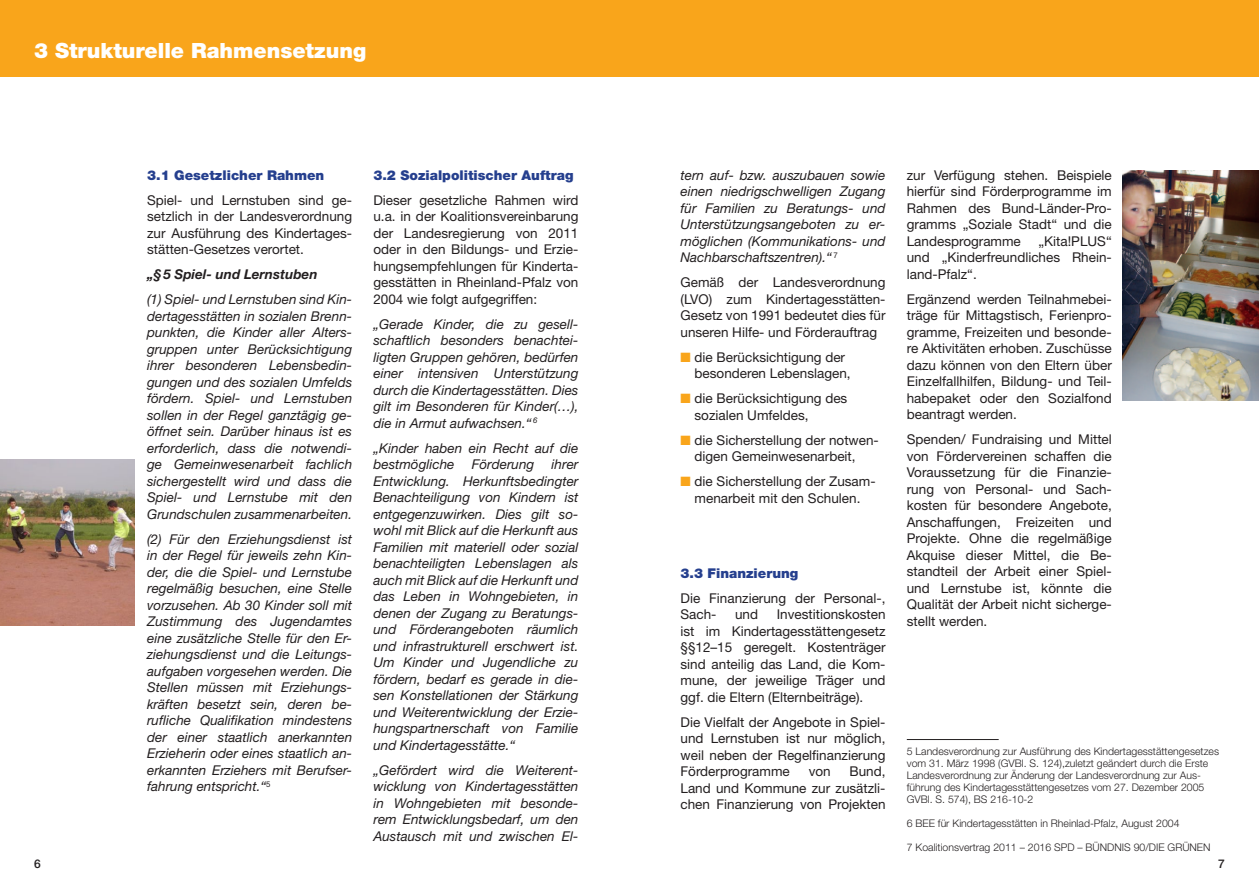
<style>
.page{position:relative;width:1259px;height:893px;background:#fff}
.page>*{position:absolute;margin:0;border:0;box-sizing:border-box;transform-origin:0 0}
.Kapitelüberschrift{font:900 21px "Helvetica Neue LT Std";color:#fff}
.t1{font:italic 13.5px/16.5px "Helvetica Neue LT Std";color:#231f20;text-align:justify}
.t2{font:13.5px/16.5px "Helvetica Neue LT Std";color:#231f20;text-align:justify}
.t3{font:900 13.5px "Helvetica Neue LT Std";color:#253f8e}
.t4{font:italic 700 13.5px "Helvetica Neue LT Std";color:#231f20}
.t5{font:500 12px "Helvetica Neue LT Std";color:#231f20}
.t6{font:300 10.5px/12px "Helvetica Neue LT Std";color:#231f20}
.s1{color:#f9a51b}
</style>
<div class="page">
<div style="left:0;top:0;width:1259px;height:77px;background:#f9a51b"></div>
<hr style="left:907px;top:739px;width:91px;height:1px;background:#231f20">
<img style="left:1122px;top:170px;width:137px;height:231px">
<img style="left:0;top:459px;width:134px;height:166px">
<p class="Kapitelüberschrift" style="left:34px;top:38px;width:334px">3 Strukturelle Rahmensetzung</p>
<p class="t3" style="left:147px;top:167px;width:179px">3.1 Gesetzlicher Rahmen</p>
<p class="t2" style="left:147px;top:191px;width:206px">Spiel- und Lernstuben sind ge&shy;setzlich in der Landesverordnung zur Ausführung des Kindertages&shy;stätten-Gesetzes verortet.</p>
<p class="t4" style="left:147px;top:266px;width:172px">„§5 Spiel- und Lernstuben</p>
<p class="t1" style="left:147px;top:291px;width:206px">(1) Spiel- und Lernstuben sind Kin&shy;dertagesstätten in sozialen Brenn&shy;punkten, die Kinder aller Alters&shy;gruppen unter Berücksichtigung ihrer besonderen Lebensbedin&shy;gungen und des sozialen Umfelds fördern. Spiel- und Lernstuben sollen in der Regel ganztägig ge&shy;öffnet sein. Darüber hinaus ist es erforderlich, dass die notwendi&shy;ge Gemeinwesenarbeit fachlich sichergestellt wird und dass die Spiel- und Lernstube mit den Grundschulen zusammenarbeiten.</p>
<p class="t1" style="left:147px;top:530px;width:206px">(2) Für den Erziehungsdienst ist in der Regel für jeweils zehn Kin&shy;der, die die Spiel- und Lernstube regelmäßig besuchen, eine Stelle vorzusehen. Ab 30 Kinder soll mit Zustimmung des Jugendamtes eine zusätzliche Stelle für den Er&shy;ziehungsdienst und die Leitungs&shy;aufgaben vorgesehen werden. Die Stellen müssen mit Erziehungs&shy;kräften besetzt sein, deren be&shy;rufliche Qualifikation mindestens der einer staatlich anerkannten Erzieherin oder eines staatlich an&shy;erkannten Erziehers mit Berufser&shy;fahrung entspricht.“<sup>5</sup></p>
<p class="t3" style="left:373px;top:167px;width:202px">3.2 Sozialpolitischer Auftrag</p>
<p class="t2" style="left:373px;top:191px;width:206px">Dieser gesetzliche Rahmen wird u.a. in der Koalitionsvereinbarung der Landesregierung von 2011 oder in den Bildungs- und Erzie&shy;hungsempfehlungen für Kinderta&shy;gesstätten in Rheinland-Pfalz von 2004 wie folgt aufgegriffen:</p>
<p class="t1" style="left:373px;top:315px;width:206px">„Gerade Kinder, die zu gesell&shy;schaftlich besonders benachtei&shy;ligten Gruppen gehören, bedürfen einer intensiven Unterstützung durch die Kindertagesstätten. Dies gilt im Besonderen für Kinder(…), die in Armut aufwachsen.“ <sup>6</sup></p>
<p class="t1" style="left:373px;top:439px;width:206px">„Kinder haben ein Recht auf die bestmögliche</p>
<p class="t1" style="left:373px;top:456px;width:206px;text-indent:178px">ihrer Entwicklung. Herkunftsbedingter Benachteiligung von Kindern ist entgegenzuwirken. Dies gilt so&shy;wohl mit Blick auf die Herkunft aus Familien mit materiell oder sozial benachteiligten Lebenslagen als auch mit Blick auf die Herkunft und das Leben in Wohngebieten, in denen der Zugang zu Beratungs&shy;und Förderangeboten räumlich und infrastrukturell erschwert ist.<br>Um Kinder und Jugendliche zu fördern, bedarf es gerade in die&shy;sen Konstellationen der Stärkung und Weiterentwicklung der Erzie&shy;hungspartnerschaft von Familie und Kindertagesstätte.“</p>
<p class="t1" style="left:373px;top:761px;width:206px">„Gefördert wird die Weiterent&shy;wicklung von Kindertagesstätten in Wohngebieten mit besonde&shy;rem Entwicklungsbedarf, um den Austausch mit und zwischen El-</p>
<p class="t1" style="left:472px;top:456px;width:64px">Förderung</p>
<p class="t1" style="left:680px;top:166px;width:206px">tern auf- bzw. auszubauen sowie einen niedrigschwelligen Zugang für Familien zu Beratungs- und Unterstützungsangeboten zu er&shy;möglichen (Kommunikations- und Nachbarschaftszentren).“ <sup>7</sup></p>
<p class="t2" style="left:680px;top:274px;width:206px">Gemäß der Landesverordnung (LVO) zum Kindertagesstätten-Gesetz von 1991 bedeutet dies für unseren Hilfe- und Förderauftrag</p>
<p class="t2" style="left:694px;top:348px;width:158px;text-indent:-14px"><span class="s1">■</span> die Berücksichtigung der besonderen Lebenslagen,</p>
<p class="t2" style="left:694px;top:390px;width:154px;text-indent:-14px"><span class="s1">■</span> die Berücksichtigung des sozialen Umfeldes,</p>
<p class="t2" style="left:694px;top:432px;width:186px;text-indent:-14px"><span class="s1">■</span> die Sicherstellung der notwen&shy;digen Gemeinwesenarbeit,</p>
<p class="t2" style="left:680px;top:473px;width:197px;text-align:center"><span class="s1">■</span> die Sicherstellung der Zusam&shy;menarbeit mit den Schulen.</p>
<p class="t3" style="left:680px;top:565px;width:119px">3.3 Finanzierung</p>
<p class="t2" style="left:680px;top:590px;width:206px">Die Finanzierung der Personal-,<br>Sach-</p>
<p class="t2" style="left:680px;top:606px;width:206px;text-indent:96px">Investitionskosten ist im Kindertagesstättengesetz §§12–15 geregelt. Kostenträger sind anteilig das Land, die Kom&shy;mune, der jeweilige Träger und ggf. die Eltern (Elternbeiträge).</p>
<p class="t2" style="left:680px;top:714px;width:206px">Die Vielfalt der Angebote in Spiel&shy;und Lernstuben ist nur möglich, weil neben der Regelfinanzierung Förderprogramme</p>
<p class="t2" style="left:735px;top:606px;width:25px">und</p>
<p class="t2" style="left:680px;top:763px;width:206px;text-indent:169px">Bund, Land und Kommune zur zusätzli&shy;chen Finanzierung von Projekten</p>
<p class="t2" style="left:808px;top:763px;width:24px">von</p>
<p class="t2" style="left:907px;top:166px;width:206px">zur Verfügung stehen. Beispiele hierfür sind Förderprogramme im Rahmen des Bund-Länder-Pro&shy;gramms „Soziale Stadt“ und die Landesprogramme</p>
<p class="t2" style="left:907px;top:232px;width:206px;text-indent:132px">„Kita!PLUS“ und „Kinderfreundliches Rhein&shy;land-Pfalz“.</p>
<p class="t2" style="left:907px;top:290px;width:206px">Ergänzend werden Teilnahmebei&shy;träge für Mittagstisch, Ferienpro&shy;gramme, Freizeiten und besonde&shy;re Aktivitäten erhoben. Zuschüsse dazu können von den Eltern über Einzelfallhilfen, Bildung- und Teil&shy;habepaket oder den Sozialfond beantragt werden.</p>
<p class="t2" style="left:907px;top:431px;width:206px">Spenden/ Fundraising und Mittel von Fördervereinen schaffen die Voraussetzung für die Finanzie&shy;rung von Personal- und Sach&shy;kosten für besondere Angebote, Anschaffungen, Freizeiten und Projekte. Ohne die regelmäßige Akquise dieser Mittel, die Be&shy;standteil der Arbeit einer Spiel&shy;und Lernstube ist, könnte die Qualität der Arbeit nicht sicherge&shy;stellt werden.</p>
<p class="t6" style="left:907px;top:745px;width:314px">5 Landesverordnung zur Ausführung des Kindertagesstättengesetzes vom 31. März 1998 (GVBl. S. 124),zuletzt geändert durch die Erste Landesverordnung zur Änderung der Landesverordnung zur Aus&shy;führung des Kindertagesstättengesetzes vom 27. Dezember 2005<br>GVBl. S. 574), BS 216-10-2</p>
<p class="t6" style="left:907px;top:817px;width:274px">6 BEE für Kindertagesstätten in Rheinlad-Pfalz, August 2004</p>
<p class="t6" style="left:907px;top:841px;width:305px">7 Koalitionsvertrag 2011 – 2016 SPD – BÜNDNIS 90/DIE GRÜNEN</p>
<p class="t5" style="left:34px;top:856px;width:8px">6</p>
<p class="t5" style="left:1218px;top:856px;width:8px">7</p>
</div>
